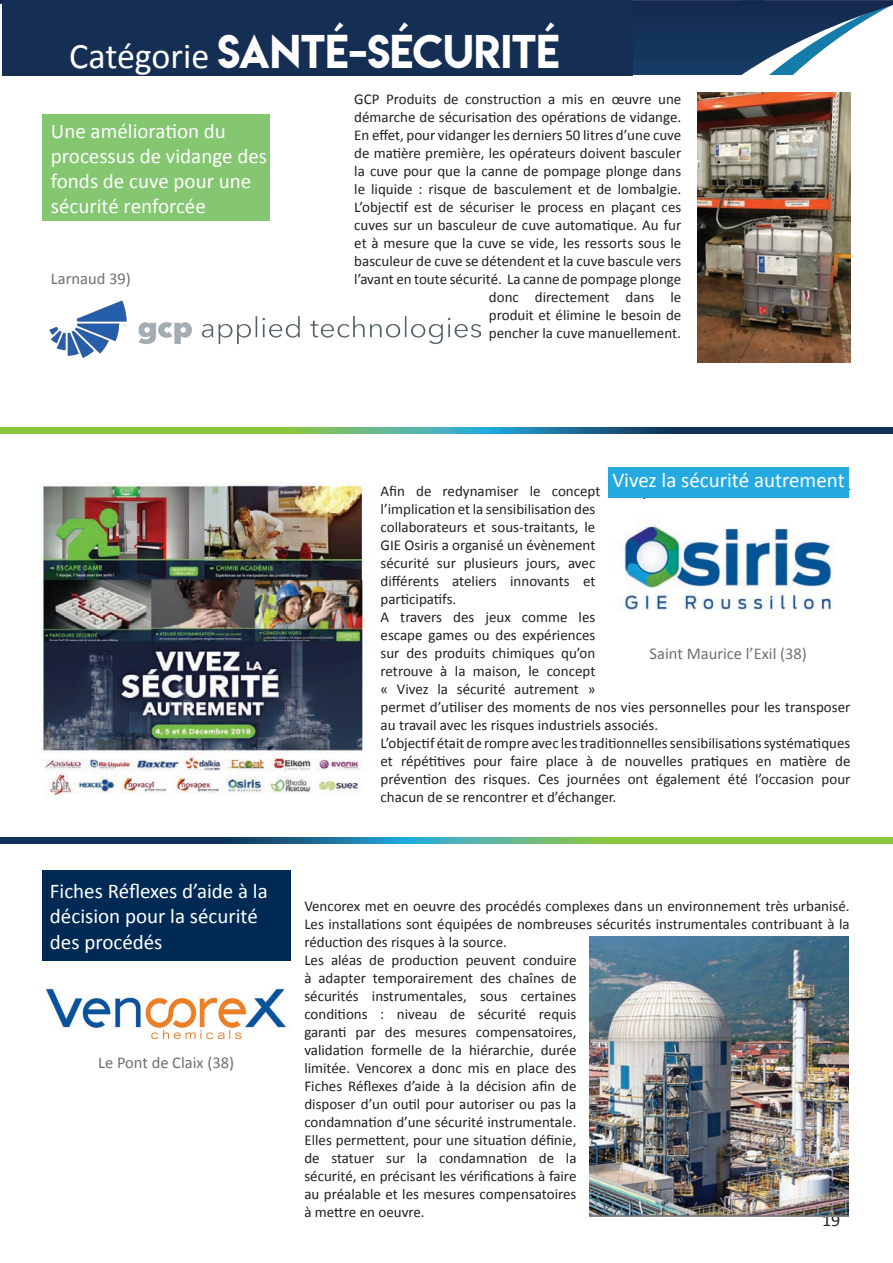
<style>
.page{position:relative;width:893px;height:1263px;background:#fff}
.page>*{position:absolute;margin:0;border:0;box-sizing:border-box;transform-origin:0 0}
.t1{font:42px "Lemon Milk";color:#fff}
.t2{font:21px/25.2px "Calibri";color:#fff}
.t3{font:18px "Calibri";color:#231f20}
.t4{font:16.5px "Calibri";color:#6f7073}
.t5{font:15px/18px "Calibri";color:#231f20}
.s1{font-family:"Calibri";font-size:36px}
</style>
<div class="page">
<svg style="left:632px;top:0;width:261px;height:75px"></svg>
<div style="left:2px;top:0;width:630px;height:75px;background:#142e54"></div>
<div style="left:42px;top:871px;width:249px;height:90px;background:#002a54"></div>
<div style="left:608px;top:467px;width:241px;height:31px;background:#24aae1"></div>
<div style="left:42px;top:114px;width:228px;height:107px;background:#84c770"></div>
<svg style="left:0;top:428px;width:893px;height:5px;background:#4b8b69"></svg>
<svg style="left:0;top:838px;width:892px;height:5px;background:#4b8a69"></svg>
<img style="left:46px;top:989px;width:243px;height:50px">
<img style="left:50px;top:300px;width:430px;height:58px">
<img style="left:697px;top:93px;width:153px;height:269px">
<img style="left:621px;top:523px;width:213px;height:87px">
<img style="left:34px;top:483px;width:330px;height:313px">
<img style="left:589px;top:936px;width:260px;height:280px">
<h1 class="t1" style="left:69px;top:21px;width:492px"><span class="s1">Catégorie</span> SANTÉ-SÉCURITÉ</h1>
<h2 class="t2" style="left:51px;top:118px;width:218px">Une amélioration du processus de vidange des fonds de cuve pour une sécurité renforcée</h2>
<p class="t4" style="left:51px;top:268px;width:81px">Larnaud 39)</p>
<p class="t5" style="left:354px;top:90px;width:329px;text-align:right">GCP Produits de construction a mis en œuvre une démarche de sécurisation des opérations de vidange.<br>En effet, pour vidanger les derniers 50 litres d’une cuve de matière première, les opérateurs doivent basculer la cuve pour que la canne de pompage plonge dans le liquide : risque de basculement et de lombalgie.<br>L’objectif est de sécuriser le process en plaçant ces cuves sur un basculeur de cuve automatique. Au fur et à mesure que la cuve se vide, les ressorts sous le basculeur de cuve se détendent et la cuve bascule vers l’avant en toute sécurité. La canne de pompage plonge donc directement dans le<br>produit et élimine le besoin de<br>pencher la cuve manuellement.</p>
<h2 class="t2" style="left:50px;top:879px;width:219px">Fiches Réflexes d’aide à la décision pour la sécurité des procédés</h2>
<p class="t4" style="left:98px;top:1052px;width:138px">Le Pont de Claix (38)</p>
<h2 class="t2" style="left:612px;top:468px;width:234px">Vivez la sécurité autrement</h2>
<p class="t5" style="left:381px;top:482px;width:471px">Afin de redynamiser le concept des journées sécurité et améliorer l’implication et la sensibilisation des<br>collaborateurs et sous-traitants, le<br>GIE Osiris a organisé un évènement<br>sécurité sur plusieurs jours, avec<br>différents ateliers innovants et<br>participatifs.<br>A travers des jeux comme les<br>escape games ou des expériences<br>sur des produits chimiques qu’on<br>retrouve à la maison, le concept<br>« Vivez la sécurité autrement »<br>permet d’utiliser des moments de nos vies personnelles pour les transposer au travail avec les risques industriels associés.<br>L’objectif était de rompre avec les traditionnelles sensibilisations systématiques et répétitives pour faire place à de nouvelles pratiques en matière de prévention des risques. Ces journées ont également été l’occasion pour chacun de se rencontrer et d’échanger.</p>
<p class="t4" style="left:650px;top:643px;width:159px">Saint Maurice l’Exil (38)</p>
<p class="t5" style="left:304px;top:897px;width:547px">Vencorex met en oeuvre des procédés complexes dans un environnement très urbanisé.<br>Les installations sont équipées de nombreuses sécurités instrumentales contribuant à la réduction des risques à la source.<br>Les aléas de production peuvent conduire<br>à adapter temporairement des chaînes de<br>sécurités instrumentales, sous certaines<br>conditions : niveau de sécurité requis<br>garanti par des mesures compensatoires,<br>validation formelle de la hiérarchie, durée<br>limitée. Vencorex a donc mis en place des<br>Fiches Réflexes d’aide à la décision afin de<br>disposer d’un outil pour autoriser ou pas la<br>condamnation d’une sécurité instrumentale.<br>Elles permettent, pour une situation définie,<br>de statuer sur la condamnation de la<br>sécurité, en précisant les vérifications à faire<br>au préalable et les mesures compensatoires<br>à mettre en oeuvre.</p>
<p class="t3" style="left:822px;top:1209px;width:20px">19</p>
</div>
